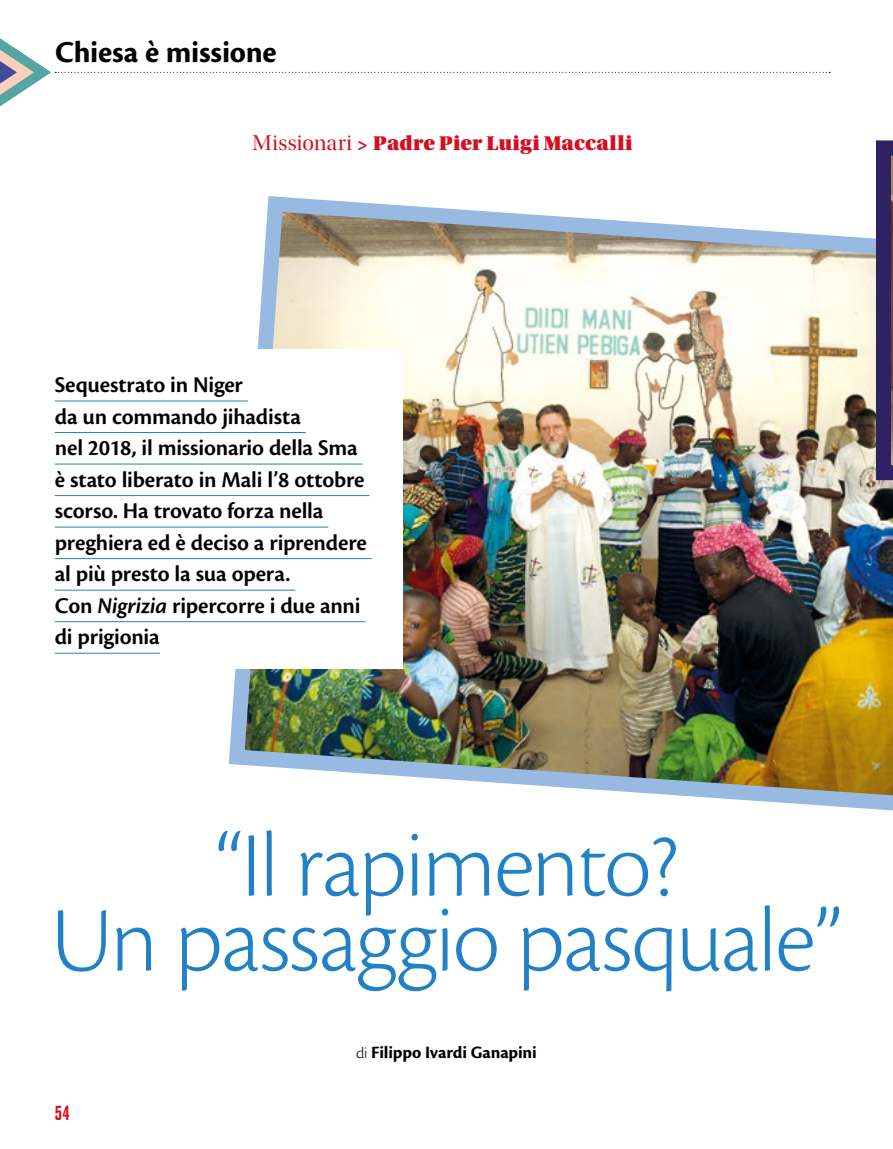
<style>
.page{position:relative;width:893px;height:1149px;background:#fff}
.page>*{position:absolute;margin:0;border:0;box-sizing:border-box;transform-origin:0 0}
.t1{font:300 95.4px/74.8px "Cronos Pro";letter-spacing:-.02em;color:#2281c4;text-align:center}
.t2{font:700 31.5px "Cronos Pro";letter-spacing:-.01em;color:#000}
.t3{font:600 23.4px/31.5px "Cronos Pro";letter-spacing:-.01em;color:#000}
.t4{font:21px "Utopia Std Black Headline";letter-spacing:.015em;color:#d50e22}
.t5{font:300 20.25px "A Beckett";color:#d50e22}
.t6{font:700 18px "Cronos Pro";letter-spacing:-.01em;color:#000}
.s1{font-family:"Utopia Std Disp";font-size:22.5px}
.s2{font-family:"Cronos Pro";font-weight:700;font-size:19.5px}
.s3{font-style:italic}
.s4{font-weight:300;font-size:16.5px}
</style>
<div class="page">
<svg style="left:0;top:38px;width:830px;height:69px"></svg>
<img style="left:228px;top:196px;width:665px;height:615px">
<div style="left:55px;top:349px;width:348px;height:319px;background:#fff"></div>
<hr style="left:55px;top:400px;width:193px;height:1px;background:#2281c4">
<hr style="left:55px;top:432px;width:251px;height:1px;background:#2281c4">
<hr style="left:55px;top:463px;width:308px;height:1px;background:#2281c4">
<hr style="left:55px;top:495px;width:315px;height:1px;background:#2281c4">
<hr style="left:55px;top:526px;width:273px;height:1px;background:#2281c4">
<hr style="left:55px;top:558px;width:317px;height:1px;background:#2281c4">
<hr style="left:55px;top:589px;width:240px;height:1px;background:#2281c4">
<hr style="left:55px;top:621px;width:310px;height:1px;background:#2281c4">
<hr style="left:55px;top:652px;width:105px;height:1px;background:#2281c4">
<svg style="left:876px;top:140px;width:17px;height:340px;background:#38285e"></svg>
<h2 class="t2" style="left:55px;top:34px;width:223px">Chiesa è missione</h2>
<p class="t4" style="left:253px;top:132px;width:381px"><span class="s1">Missionari</span> <span class="s2">&gt;</span> Padre Pier Luigi Maccalli</p>
<p class="t3" style="left:55px;top:369px;width:314px">Sequestrato in Niger<br>da un commando jihadista<br>nel 2018, il missionario della Sma è stato liberato in Mali l’8 ottobre scorso. Ha trovato forza nella preghiera ed è deciso a riprendere al più presto la sua opera.<br>Con <span class="s3">Nigrizia</span> ripercorre i due anni di prigionia</p>
<h1 class="t1" style="left:51px;top:827px;width:793px">“Il rapimento?<br>Un passaggio pasquale”</h1>
<p class="t5" style="left:55px;top:1100px;width:16px">54</p>
<p class="t6" style="left:356px;top:1041px;width:182px"><span class="s4">di</span> Filippo Ivardi Ganapini</p>
</div>
